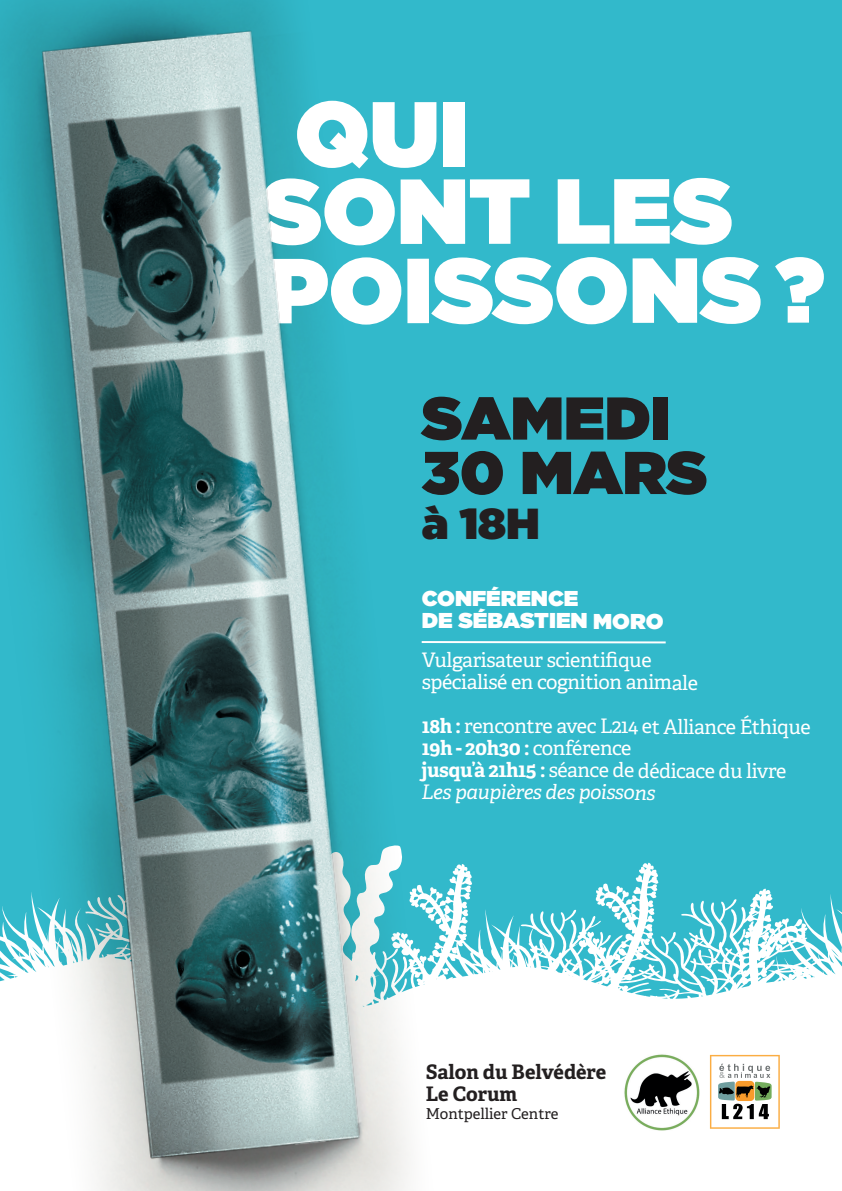
<style>
.page{position:relative;width:842px;height:1191px;background:#32b9cb}
.page>*{position:absolute;margin:0;border:0;box-sizing:border-box;transform-origin:0 0}
.t1{font:900 92.1px/79.2px "Gotham";color:#fff}
.t2{font:900 60.2px/54.4px "Gotham";color:#231f20}
.t3{font:900 43.3px "Gotham";color:#231f20}
.t4{font:900 21.5px/22.1px "Gotham";color:#fff}
.t5{font:20px/21.9px "Adelle";letter-spacing:-.02em;color:#fff}
.t6{font:700 20px/22px "Adelle";color:#231f20}
.t7{font:15px "Adelle";letter-spacing:-.005em;color:#231f20}
.s1{font-weight:700}
.s2{font-style:italic}
</style>
<div class="page">
<svg style="left:485px;top:862px;width:357px;height:329px;fill:#fff"></svg>
<img style="left:473px;top:930px;width:12px;height:261px">
<svg style="left:473px;top:641px;width:193px;height:3px"></svg>
<img style="left:623px;top:1053px;width:78px;height:78px">
<svg style="left:710px;top:1055px;width:70px;height:73px;background:#cec9b9"></svg>
<img style="left:0;top:0;width:473px;height:1191px">
<h1 class="t1" style="left:295px;top:93px;width:175px">QUI</h1>
<h1 class="t1" style="left:261px;top:170px;width:565px">SONT LES<br>POISSONS?</h1>
<h2 class="t2" style="left:422px;top:390px;width:287px">SAMEDI<br>30 MARS</h2>
<h3 class="t3" style="left:422px;top:492px;width:120px">à 18H</h3>
<p class="t4" style="left:422px;top:587px;width:243px">CONFÉRENCE<br>DE SÉBASTIEN MORO</p>
<p class="t5" style="left:422px;top:649px;width:278px">Vulgarisateur scientifique spécialisé en cognition animale</p>
<p class="t5" style="left:422px;top:715px;width:391px"><span class="s1">18h :</span> rencontre avec L214 et Alliance Éthique <span class="s1">19h - 20h30 :</span> conférence<br><span class="s1">jusqu’à 21h15 :</span> séance de dédicace du livre <span class="s2">Les paupières des poissons</span></p>
<p class="t6" style="left:426px;top:1060px;width:182px">Salon du Belvédère<br>Le Corum</p>
<p class="t7" style="left:426px;top:1104px;width:134px">Montpellier Centre</p>
</div>
